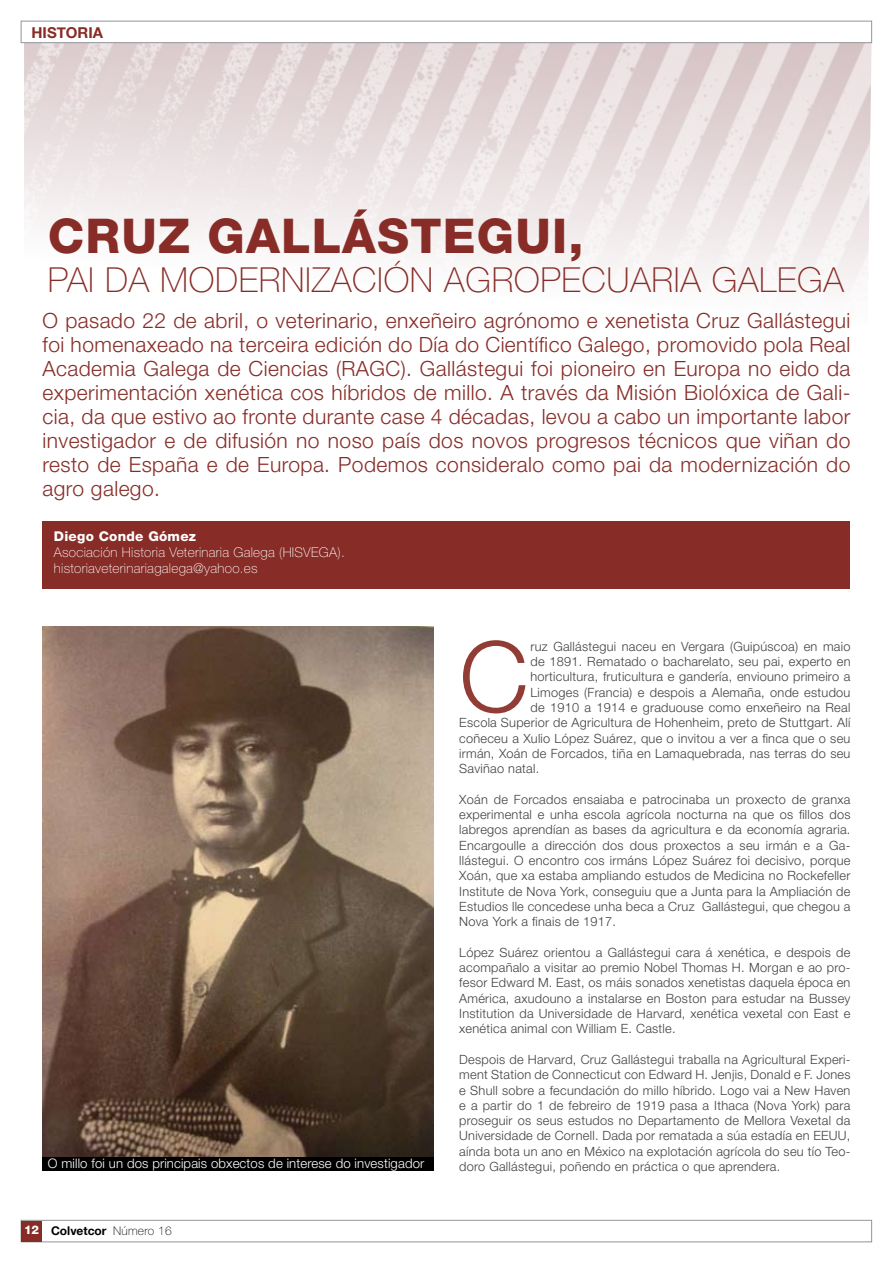
<style>
.page{position:relative;width:893px;height:1263px;background:#fff}
.page>*{position:absolute;margin:0;border:0;box-sizing:border-box;transform-origin:0 0}
.t1{font:300 98.4px "Helvetica Neue";color:#913d35}
.t2{font:800 48px "Helvetica Neue";letter-spacing:.025em;color:#872c27}
.t3{font:100 34.5px "Helvetica Neue";letter-spacing:.02em;color:#872c27}
.t4{font:300 21px/24px "Helvetica Neue";letter-spacing:.02em;color:#872c27;text-align:justify}
.t5{font:700 15px "Helvetica Neue";color:#872c27}
.t6{font:100 13.5px/16.2px "Helvetica Neue";letter-spacing:.02em;color:#fff}
.t7{font:800 13.5px "Helvetica Neue";letter-spacing:.02em;color:#fff}
.t8{font:300 13.2px "Helvetica Neue";letter-spacing:.01em;color:#fff}
.t9{font:300 12.75px/15.3px "Helvetica Neue";letter-spacing:.02em;color:#414142;text-align:justify}
.t10{font:700 12px "Helvetica Neue";color:#000}
.t11{font:800 12px "Helvetica Neue";color:#fff}
.s1{font-weight:100}
</style>
<div class="page">
<img style="left:24px;top:43px;width:848px;height:246px">
<svg style="left:20px;top:1219px;width:852px;height:23px"></svg>
<svg style="left:20px;top:20px;width:852px;height:23px"></svg>
<div style="left:21px;top:1221px;width:21px;height:20px;background:#872c27"></div>
<div style="left:43px;top:521px;width:807px;height:67px;background:#872c27"></div>
<img style="left:43px;top:626px;width:391px;height:531px">
<div style="left:43px;top:1157px;width:391px;height:14px;background:#000"></div>
<p class="t5" style="left:32px;top:23px;width:73px">HISTORIA</p>
<h2 class="t2" style="left:48px;top:207px;width:537px">CRUZ GALLÁSTEGUI,</h2>
<h3 class="t3" style="left:48px;top:260px;width:798px">PAI DA MODERNIZACIÓN AGROPECUARIA GALEGA</h3>
<p class="t4" style="left:43px;top:308px;width:809px">O pasado 22 de abril, o veterinario, enxeñeiro agrónomo e xenetista Cruz Gallástegui foi homenaxeado na terceira edición do Día do Científico Galego, promovido pola Real Academia Galega de Ciencias (RAGC). Gallástegui foi pioneiro en Europa no eido da experimentación xenética cos híbridos de millo. A través da Misión Biolóxica de Gali&shy;cia, da que estivo ao fronte durante case 4 décadas, levou a cabo un importante labor investigador e de difusión no noso país dos novos progresos técnicos que viñan do resto de España e de Europa. Podemos consideralo como pai da modernización do agro galego.</p>
<p class="t7" style="left:54px;top:528px;width:144px">Diego Conde Gómez</p>
<p class="t6" style="left:54px;top:544px;width:292px">Asociación Historia Veterinaria Galega (HISVEGA). historiaveterinariagalega@yahoo.es</p>
<h1 class="t1" style="left:459px;top:617px;width:71px">C</h1>
<p class="t9" style="left:531px;top:638px;width:321px">ruz Gallástegui naceu en Vergara (Guipúscoa) en maio</p>
<p class="t9" style="left:531px;top:654px;width:321px">de 1891. Rematado o bacharelato, seu pai, experto en</p>
<p class="t9" style="left:531px;top:669px;width:321px">horticultura, fruticultura e gandería, enviouno primeiro a</p>
<p class="t9" style="left:531px;top:684px;width:321px">Limoges (Francia) e despois a Alemaña, onde estudou</p>
<p class="t9" style="left:531px;top:699px;width:321px">de 1910 a 1914 e graduouse como enxeñeiro na Real</p>
<p class="t9" style="left:459px;top:715px;width:393px">Escola Superior de Agricultura de Hohenheim, preto de Stuttgart. Alí</p>
<p class="t9" style="left:459px;top:730px;width:393px">coñeceu a Xulio López Suárez, que o invitou a ver a finca que o seu</p>
<p class="t9" style="left:459px;top:745px;width:393px">irmán, Xoán de Forcados, tiña en Lamaquebrada, nas terras do seu</p>
<p class="t9" style="left:459px;top:761px;width:82px">Saviñao natal.</p>
<p class="t9" style="left:459px;top:791px;width:393px">Xoán de Forcados ensaiaba e patrocinaba un proxecto de granxa experimental e unha escola agrícola nocturna na que os fillos dos labregos aprendían as bases da agricultura e da economía agraria.<br>Encargoulle a dirección dos dous proxectos a seu irmán e a Ga&shy;llástegui. O encontro cos irmáns López Suárez foi decisivo, porque Xoán, que xa estaba ampliando estudos de Medicina no Rockefeller Institute de Nova York, conseguiu que a Junta para la Ampliación de Estudios lle concedese unha beca a Cruz Gallástegui, que chegou a Nova York a finais de 1917.</p>
<p class="t9" style="left:459px;top:944px;width:393px">López Suárez orientou a Gallástegui cara á xenética, e despois de acompañalo a visitar ao premio Nobel Thomas H. Morgan e ao pro&shy;fesor Edward M. East, os máis sonados xenetistas daquela época en América, axudouno a instalarse en Boston para estudar na Bussey Institution da Universidade de Harvard, xenética vexetal con East e xenética animal con William E. Castle.</p>
<p class="t9" style="left:459px;top:1051px;width:393px">Despois de Harvard, Cruz Gallástegui traballa na Agricultural Experi&shy;ment Station de Connecticut con Edward H. Jenjis, Donald e F. Jones e Shull sobre a fecundación do millo híbrido. Logo vai a New Haven e a partir do 1 de febreiro de 1919 pasa a Ithaca (Nova York) para proseguir os seus estudos no Departamento de Mellora Vexetal da Universidade de Cornell. Dada por rematada a súa estadía en EEUU, aínda bota un ano en México na explotación agrícola do seu tío Teo-</p>
<p class="t8" style="left:48px;top:1155px;width:378px">O millo foi un dos principais obxectos de interese do investigador</p>
<p class="t9" style="left:459px;top:1158px;width:323px">doro Gallástegui, poñendo en práctica o que aprendera.</p>
<p class="t11" style="left:24px;top:1223px;width:17px">12</p>
<p class="t10" style="left:51px;top:1223px;width:122px">Colvetcor <span class="s1">Número 16</span></p>
</div>
